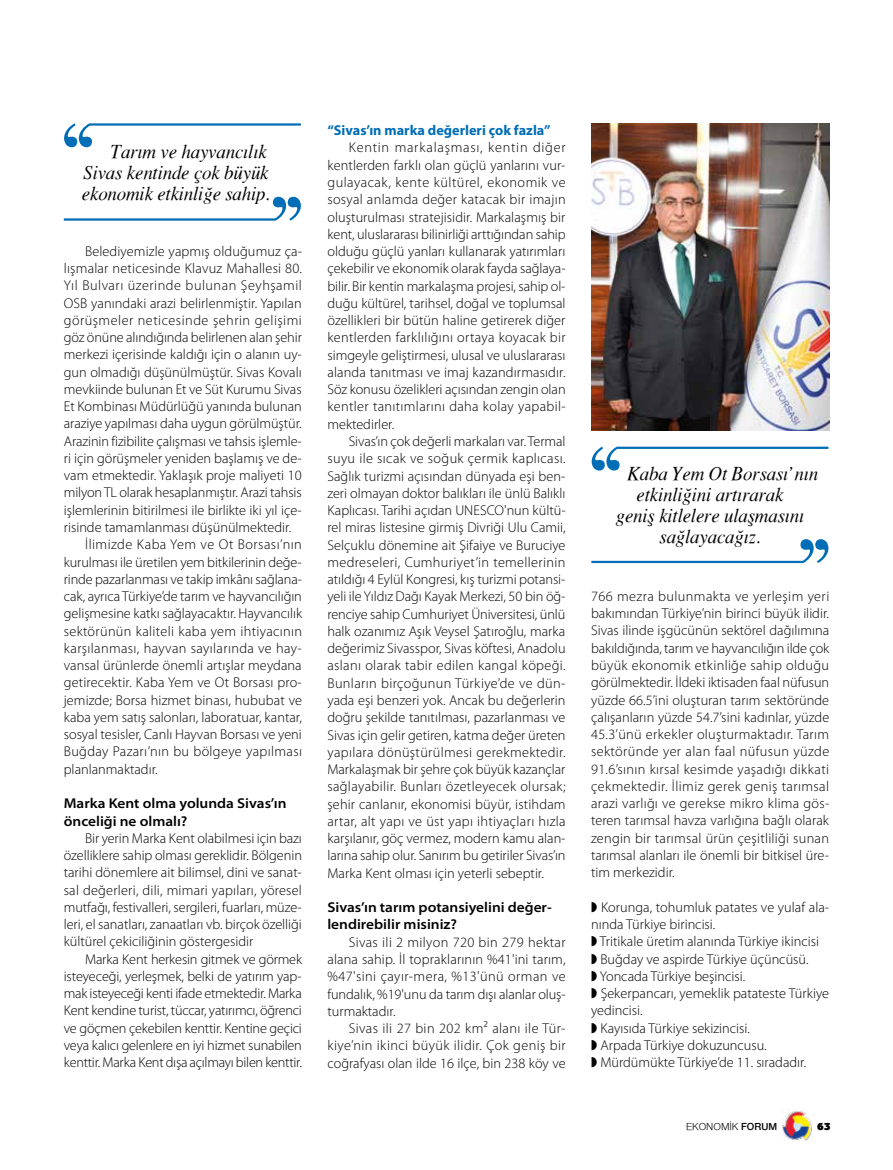
<style>
.page{position:relative;width:893px;height:1170px;background:#fff}
.page>*{position:absolute;margin:0;border:0;box-sizing:border-box;transform-origin:0 0}
.t1{font:19.5px/21px "Times G Italic";letter-spacing:-.01em;color:#000}
.t2{font:300 14.25px/17.2px "Myriad Pro";color:#000;text-align:justify}
.t3{font:300 14.25px "Myriad Pro";letter-spacing:.025em;color:#000}
.t4{font:600 semi-expanded 14.25px/17.2px "Myriad Pro";color:#000}
.t5{font:300 14.25px "Myriad Pro";letter-spacing:.035em;color:#000}
.t6{font:700 14.25px "Myriad Pro";color:#006eb7}
.t7{font:300 14.25px "Myriad Pro";letter-spacing:.03em;color:#000}
.t8{font:10.5px "Nimbus Sans Novus";color:#000}
.t9{font:900 10.5px "PF Agora Sans Pro";color:#000}
.s1{font-weight:600}
</style>
<div class="page">
<img style="left:781px;top:1109px;width:31px;height:31px">
<img style="left:591px;top:123px;width:238px;height:307px">
<svg style="left:64px;top:123px;width:28px;height:24px"></svg>
<hr style="left:89px;top:123px;width:212px;height:3px;background:#006eb7">
<svg style="left:273px;top:197px;width:28px;height:24px"></svg>
<hr style="left:64px;top:218px;width:212px;height:3px;background:#006eb7">
<svg style="left:592px;top:446px;width:28px;height:24px"></svg>
<hr style="left:617px;top:446px;width:211px;height:3px;background:#006eb7">
<svg style="left:800px;top:539px;width:28px;height:24px"></svg>
<hr style="left:591px;top:560px;width:212px;height:3px;background:#006eb7">
<h1 class="t1" style="left:82px;top:141px;width:190px;text-indent:29px">Tarım ve hayvancılık<br>Sivas kentinde çok büyük ekonomik etkinliğe sahip.</h1>
<p class="t2" style="left:85px;top:242px;width:219px">Belediyemizle yapmış olduğumuz ça-</p>
<p class="t2" style="left:64px;top:260px;width:240px">lışmalar neticesinde Klavuz Mahallesi 80.</p>
<p class="t5" style="left:64px;top:277px;width:240px">Yıl Bulvarı üzerinde bulunan Şeyhşamil</p>
<p class="t2" style="left:64px;top:294px;width:239px">OSB yanındaki arazi belirlenmiştir. Yapılan</p>
<p class="t5" style="left:64px;top:312px;width:240px">görüşmeler neticesinde şehrin gelişimi</p>
<p class="t2" style="left:64px;top:329px;width:240px">göz önüne alındığında belirlenen alan şehir</p>
<p class="t2" style="left:64px;top:346px;width:240px">merkezi içerisinde kaldığı için o alanın uy-</p>
<p class="t2" style="left:64px;top:363px;width:239px">gun olmadığı düşünülmüştür. Sivas Kovalı</p>
<p class="t2" style="left:64px;top:380px;width:239px">mevkiinde bulunan Et ve Süt Kurumu Sivas</p>
<p class="t2" style="left:64px;top:398px;width:240px">Et Kombinası Müdürlüğü yanında bulunan</p>
<p class="t2" style="left:64px;top:415px;width:239px">araziye yapılması daha uygun görülmüştür.</p>
<p class="t2" style="left:64px;top:432px;width:240px">Arazinin fizibilite çalışması ve tahsis işlemle-</p>
<p class="t2" style="left:64px;top:450px;width:240px">ri için görüşmeler yeniden başlamış ve de-</p>
<p class="t2" style="left:64px;top:467px;width:239px">vam etmektedir. Yaklaşık proje maliyeti 10</p>
<p class="t2" style="left:64px;top:484px;width:239px">milyon TL olarak hesaplanmıştır. Arazi tahsis</p>
<p class="t2" style="left:64px;top:501px;width:240px">işlemlerinin bitirilmesi ile birlikte iki yıl içe-</p>
<p class="t2" style="left:64px;top:519px;width:229px">risinde tamamlanması düşünülmektedir.</p>
<p class="t7" style="left:85px;top:536px;width:218px">İlimizde Kaba Yem ve Ot Borsası’nın</p>
<p class="t2" style="left:64px;top:553px;width:240px">kurulması ile üretilen yem bitkilerinin değe-</p>
<p class="t2" style="left:64px;top:570px;width:240px">rinde pazarlanması ve takip imkânı sağlana-</p>
<p class="t2" style="left:64px;top:588px;width:240px">cak, ayrıca Türkiye’de tarım ve hayvancılığın</p>
<p class="t2" style="left:64px;top:605px;width:240px">gelişmesine katkı sağlayacaktır. Hayvancılık</p>
<p class="t3" style="left:64px;top:623px;width:240px">sektörünün kaliteli kaba yem ihtiyacının</p>
<p class="t3" style="left:64px;top:640px;width:240px">karşılanması, hayvan sayılarında ve hay-</p>
<p class="t2" style="left:64px;top:657px;width:239px">vansal ürünlerde önemli artışlar meydana</p>
<p class="t2" style="left:64px;top:674px;width:240px">getirecektir. Kaba Yem ve Ot Borsası pro-</p>
<p class="t2" style="left:64px;top:691px;width:240px">jemizde; Borsa hizmet binası, hububat ve</p>
<p class="t2" style="left:64px;top:708px;width:240px">kaba yem satış salonları, laboratuar, kantar,</p>
<p class="t2" style="left:64px;top:726px;width:240px">sosyal tesisler, Canlı Hayvan Borsası ve yeni</p>
<p class="t3" style="left:64px;top:743px;width:240px">Buğday Pazarı’nın bu bölgeye yapılması</p>
<p class="t2" style="left:64px;top:760px;width:95px">planlanmaktadır.</p>
<p class="t4" style="left:64px;top:795px;width:224px">Marka Kent olma yolunda Sivas’ın önceliği ne olmalı?</p>
<p class="t2" style="left:64px;top:829px;width:240px;text-indent:21px">Bir yerin Marka Kent olabilmesi için bazı özelliklere sahip olması gereklidir. Bölgenin tarihi dönemlere ait bilimsel, dini ve sanat&shy;sal değerleri, dili, mimari yapıları, yöresel mutfağı, festivalleri, sergileri, fuarları, müze&shy;leri, el sanatları, zanaatları vb. birçok özelliği kültürel çekiciliğinin göstergesidir</p>
<p class="t2" style="left:64px;top:950px;width:240px;text-indent:21px">Marka Kent herkesin gitmek ve görmek isteyeceği, yerleşmek, belki de yatırım yap&shy;mak isteyeceği kenti ifade etmektedir. Marka Kent kendine turist, tüccar, yatırımcı, öğrenci ve göçmen çekebilen kenttir. Kentine geçici veya kalıcı gelenlere en iyi hizmet sunabilen kenttir. Marka Kent dışa açılmayı bilen kenttir.</p>
<p class="t6" style="left:327px;top:122px;width:225px">“Sivas’ın marka değerleri çok fazla”</p>
<p class="t2" style="left:327px;top:139px;width:240px;text-indent:21px">Kentin markalaşması, kentin diğer kentlerden farklı olan güçlü yanlarını vur&shy;gulayacak, kente kültürel, ekonomik ve sosyal anlamda değer katacak bir imajın oluşturulması stratejisidir. Markalaşmış bir kent, uluslararası bilinirliği arttığından sahip olduğu güçlü yanları kullanarak yatırımları çekebilir ve ekonomik olarak fayda sağlaya&shy;bilir. Bir kentin markalaşma projesi, sahip ol&shy;duğu kültürel, tarihsel, doğal ve toplumsal özellikleri bir bütün haline getirerek diğer kentlerden farklılığını ortaya koyacak bir simgeyle geliştirmesi, ulusal ve uluslararası alanda tanıtması ve imaj kazandırmasıdır.<br>Söz konusu özelikleri açısından zengin olan kentler tanıtımlarını daha kolay yapabil&shy;mektedirler.</p>
<p class="t2" style="left:327px;top:433px;width:240px;text-indent:21px">Sivas’ın çok değerli markaları var. Termal suyu ile sıcak ve soğuk çermik kaplıcası.<br>Sağlık turizmi açısından dünyada eşi ben&shy;zeri olmayan doktor balıkları ile ünlü Balıklı Kaplıcası. Tarihi açıdan UNESCO'nun kültü&shy;rel miras listesine girmiş Divriği Ulu Camii, Selçuklu dönemine ait Şifaiye ve Buruciye medreseleri, Cumhuriyet’in temellerinin atıldığı 4 Eylül Kongresi, kış turizmi potansi&shy;yeli ile Yıldız Dağı Kayak Merkezi, 50 bin öğ&shy;renciye sahip Cumhuriyet Üniversitesi, ünlü halk ozanımız Aşık Veysel Şatıroğlu, marka değerimiz Sivasspor, Sivas köftesi, Anadolu aslanı olarak tabir edilen kangal köpeği.<br>Bunların birçoğunun Türkiye’de ve dün&shy;yada eşi benzeri yok. Ancak bu değerlerin doğru şekilde tanıtılması, pazarlanması ve Sivas için gelir getiren, katma değer üreten yapılara dönüştürülmesi gerekmektedir.<br>Markalaşmak bir şehre çok büyük kazançlar sağlayabilir. Bunları özetleyecek olursak; şehir canlanır, ekonomisi büyür, istihdam artar, alt yapı ve üst yapı ihtiyaçları hızla karşılanır, göç vermez, modern kamu alan&shy;larına sahip olur. Sanırım bu getiriler Sivas’ın Marka Kent olması için yeterli sebeptir.</p>
<p class="t4" style="left:327px;top:898px;width:226px">Sivas’ın tarım potansiyelini değer&shy;lendirebilir misiniz?</p>
<p class="t2" style="left:327px;top:933px;width:240px;text-indent:21px">Sivas ili 2 milyon 720 bin 279 hektar alana sahip. İl topraklarının %41'ini tarım, %47'sini çayır-mera, %13'ünü orman ve fundalık, %19'unu da tarım dışı alanlar oluş&shy;turmaktadır.</p>
<p class="t2" style="left:327px;top:1019px;width:240px;text-indent:21px">Sivas ili 27 bin 202 km² alanı ile Tür&shy;kiye’nin ikinci büyük ilidir. Çok geniş bir coğrafyası olan ilde 16 ilçe, bin 238 köy ve</p>
<h1 class="t1" style="left:627px;top:462px;width:192px">Kaba Yem Ot Borsası’nın</h1>
<h1 class="t1" style="left:637px;top:483px;width:149px">etkinliğini artırarak</h1>
<h1 class="t1" style="left:616px;top:504px;width:190px">geniş kitlelere ulaşmasını</h1>
<h1 class="t1" style="left:659px;top:525px;width:103px">sağlayacağız.</h1>
<p class="t2" style="left:591px;top:587px;width:240px">766 mezra bulunmakta ve yerleşim yeri bakımından Türkiye’nin birinci büyük ilidir.<br>Sivas ilinde işgücünün sektörel dağılımına bakıldığında, tarım ve hayvancılığın ilde çok büyük ekonomik etkinliğe sahip olduğu görülmektedir. İldeki iktisaden faal nüfusun yüzde 66.5’ini oluşturan tarım sektöründe çalışanların yüzde 54.7’sini kadınlar, yüzde 45.3’ünü erkekler oluşturmaktadır. Tarım sektöründe yer alan faal nüfusun yüzde 91.6’sının kırsal kesimde yaşadığı dikkati çekmektedir. İlimiz gerek geniş tarımsal arazi varlığı ve gerekse mikro klima gös&shy;teren tarımsal havza varlığına bağlı olarak zengin bir tarımsal ürün çeşitliliği sunan tarımsal alanları ile önemli bir bitkisel üre&shy;tim merkezidir.</p>
<p class="t2" style="left:591px;top:898px;width:240px;text-align:left">◗ Korunga, tohumluk patates ve yulaf ala&shy;nında Türkiye birincisi.<br>◗ Tritikale üretim alanında Türkiye ikincisi<br>◗ Buğday ve aspirde Türkiye üçüncüsü.<br>◗ Yoncada Türkiye beşincisi.<br>◗ Şekerpancarı, yemeklik patateste Türkiye yedincisi.<br>◗ Kayısıda Türkiye sekizincisi.<br>◗ Arpada Türkiye dokuzuncusu.<br>◗ Mürdümükte Türkiye’de 11. sıradadır.</p>
<p class="t8" style="left:686px;top:1120px;width:93px">EKONOMİK <span class="s1">FORUM</span></p>
<p class="t9" style="left:817px;top:1119px;width:15px">63</p>
</div>
